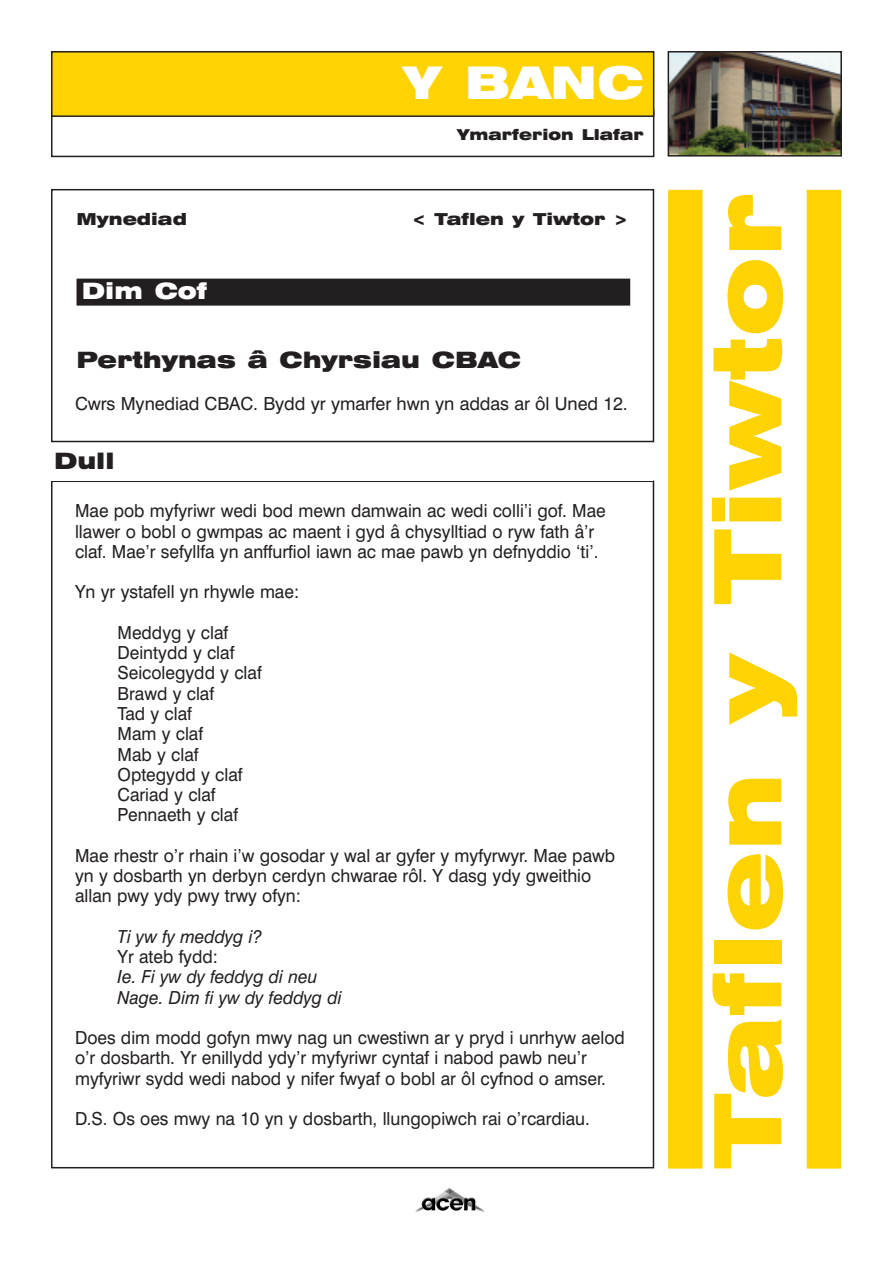
<style>
.page{position:relative;width:893px;height:1263px;background:#fff}
.page>*{position:absolute;margin:0;border:0;box-sizing:border-box;transform-origin:0 0}
.t1{font:900 expanded 93px "Swiss 721 BT";letter-spacing:.01em;color:#fed304}
.t2{font:900 expanded 45px "Swiss 721 BT";color:#fff}
.t3{font:900 expanded 22.5px "Swiss 721 BT";color:#231f20}
.t4{font:900 expanded 22.5px "Swiss 721 BT";color:#fff}
.t5{font:18px/20.2px "Swiss 721 BT";color:#231f20}
.t6{font:italic 18px/20.2px "Swiss 721 BT";color:#231f20}
.t7{font:900 expanded 16.5px "Swiss 721 BT";color:#231f20}
.t8{font:900 expanded 15px "Swiss 721 BT";color:#231f20}
</style>
<div class="page">
<div style="left:51px;top:109px;width:603px;height:48px;border:2px solid #231f20"></div>
<div style="left:52px;top:52px;width:602px;height:64px;background:#fed304"></div>
<div style="left:51px;top:51px;width:603px;height:66px;border:2px solid #231f20"></div>
<img style="left:415px;top:1188px;width:70px;height:24px">
<img style="left:671px;top:54px;width:168px;height:100px">
<div style="left:668px;top:51px;width:174px;height:106px;border:2px solid #231f20"></div>
<div style="left:77px;top:279px;width:553px;height:27px;background:#231f20"></div>
<div style="left:51px;top:189px;width:603px;height:253px;border:2px solid #231f20"></div>
<div style="left:668px;top:190px;width:35px;height:978px;background:#fed304"></div>
<div style="left:807px;top:190px;width:34px;height:978px;background:#fed304"></div>
<h2 class="t2" style="left:404px;top:67px;width:242px">Y BANC</h2>
<p class="t8" style="left:457px;top:129px;width:188px">Ymarferion Llafar</p>
<p class="t7" style="left:77px;top:213px;width:112px">Mynediad</p>
<p class="t7" style="left:412px;top:213px;width:217px">&lt; Taflen y Tiwtor &gt;</p>
<p class="t4" style="left:82px;top:283px;width:127px">Dim Cof</p>
<p class="t3" style="left:77px;top:351px;width:446px">Perthynas â Chyrsiau CBAC</p>
<p class="t5" style="left:75px;top:396px;width:554px">Cwrs Mynediad CBAC. Bydd yr ymarfer hwn yn addas ar ôl Uned 12.</p>
<p class="t3" style="left:54px;top:452px;width:62px">Dull</p>
<p class="t5" style="left:75px;top:503px;width:532px">Mae pob myfyriwr wedi bod mewn damwain ac wedi colli’i gof. Mae llawer o bobl o gwmpas ac maent i gyd â chysylltiad o ryw fath â’r claf. Mae’r sefyllfa yn anffurfiol iawn ac mae pawb yn defnyddio ‘ti’.</p>
<p class="t5" style="left:75px;top:584px;width:226px">Yn yr ystafell yn rhywle mae:</p>
<p class="t5" style="left:118px;top:624px;width:146px">Meddyg y claf<br>Deintydd y claf<br>Seicolegydd y claf<br>Brawd y claf<br>Tad y claf<br>Mam y claf<br>Mab y claf<br>Optegydd y claf<br>Cariad y claf<br>Pennaeth y claf</p>
<p class="t5" style="left:75px;top:847px;width:542px">Mae rhestr o’r rhain i’w gosodar y wal ar gyfer y myfyrwyr. Mae pawb yn y dosbarth yn derbyn cerdyn chwarae rôl. Y dasg ydy gweithio allan pwy ydy pwy trwy ofyn:</p>
<p class="t6" style="left:118px;top:928px;width:146px">Ti yw fy meddyg i?</p>
<p class="t5" style="left:118px;top:948px;width:102px">Yr ateb fydd:</p>
<p class="t6" style="left:118px;top:968px;width:226px">Ie. Fi yw dy feddyg di neu<br>Nage. Dim fi yw dy feddyg di</p>
<p class="t5" style="left:75px;top:1029px;width:551px">Does dim modd gofyn mwy nag un cwestiwn ar y pryd i unrhyw aelod o’r dosbarth. Yr enillydd ydy’r myfyriwr cyntaf i nabod pawb neu’r myfyriwr sydd wedi nabod y nifer fwyaf o bobl ar ôl cyfnod o amser.</p>
<p class="t5" style="left:75px;top:1110px;width:516px">D.S. Os oes mwy na 10 yn y dosbarth, llungopiwch rai o’rcardiau.</p>
<h1 class="t1" style="left:714px;top:1168px;width:977px;rotate:-90deg">Taflen y Tiwtor</h1>
</div>
